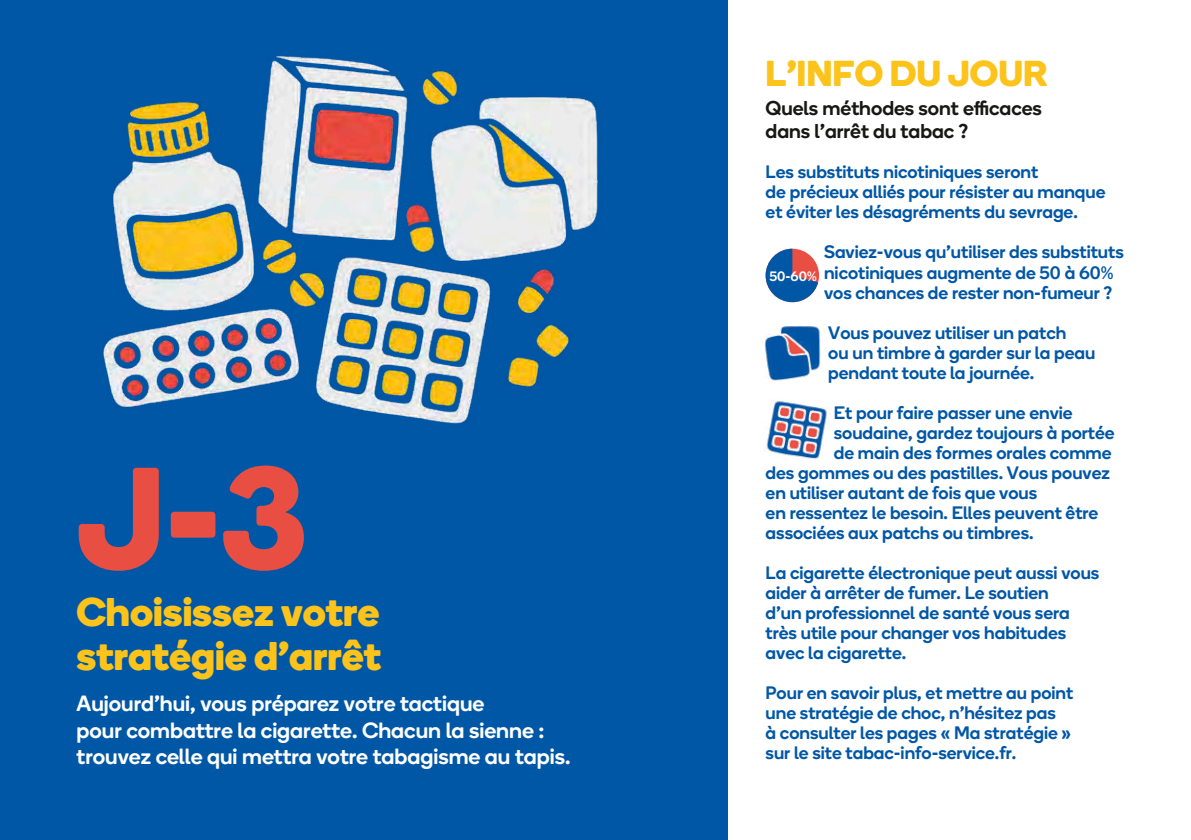
<style>
.page{position:relative;width:1191px;height:840px;background:#fff}
.page>*{position:absolute;margin:0;border:0;box-sizing:border-box;transform-origin:0 0}
.t1{font:700 144px "Boing";color:#e94e43}
.t2{font:700 40px/44px "Boing";color:#fcc31b}
.t3{font:700 36px "Boing";color:#fcc31b}
.t4{font:500 22px/26px "Boing";color:#fff}
.t5{font:500 20px/23px "Boing";color:#171715}
.t6{font:500 18px/20px "Boing";color:#0057a6}
.t7{font:500 13.6px "Boing";color:#fff}
</style>
<div class="page">
<div style="left:0;top:0;width:727px;height:839px;background:#0057a6"></div>
<img style="left:766px;top:401px;width:62px;height:57px">
<img style="left:764px;top:326px;width:57px;height:55px">
<svg style="left:765px;top:248px;width:53px;height:54px"></svg>
<img style="left:103px;top:56px;width:495px;height:368px">
<h1 class="t1" style="left:77px;top:415px;width:232px">J-3</h1>
<h2 class="t2" style="left:77px;top:587px;width:306px">Choisissez votre stratégie d’arrêt</h2>
<p class="t4" style="left:77px;top:689px;width:495px">Aujourd’hui, vous préparez votre tactique<br>pour combattre la cigarette. Chacun la sienne : trouvez celle qui mettra votre tabagisme au tapis.</p>
<h3 class="t3" style="left:765px;top:47px;width:283px">L’INFO DU JOUR</h3>
<p class="t5" style="left:765px;top:96px;width:278px">Quels méthodes sont efficaces dans l’arrêt du tabac ?</p>
<p class="t6" style="left:765px;top:161px;width:341px">Les substituts nicotiniques seront<br>de précieux alliés pour résister au manque et éviter les désagréments du sevrage.</p>
<p class="t6" style="left:824px;top:241px;width:301px">Saviez-vous qu’utiliser des substituts nicotiniques augmente de 50 à 60% vos chances de rester non-fumeur ?</p>
<p class="t6" style="left:828px;top:321px;width:268px">Vous pouvez utiliser un patch<br>ou un timbre à garder sur la peau pendant toute la journée.</p>
<p class="t6" style="left:834px;top:401px;width:240px">Et pour faire passer une envie</p>
<p class="t6" style="left:834px;top:421px;width:282px">soudaine, gardez toujours à portée</p>
<p class="t6" style="left:834px;top:441px;width:279px">de main des formes orales comme</p>
<p class="t6" style="left:765px;top:461px;width:346px">des gommes ou des pastilles. Vous pouvez</p>
<p class="t6" style="left:765px;top:481px;width:273px">en utiliser autant de fois que vous</p>
<p class="t6" style="left:765px;top:501px;width:334px">en ressentez le besoin. Elles peuvent être</p>
<p class="t6" style="left:765px;top:521px;width:269px">associées aux patchs ou timbres.</p>
<p class="t6" style="left:765px;top:561px;width:335px">La cigarette électronique peut aussi vous aider à arrêter de fumer. Le soutien<br>d’un professionnel de santé vous sera très utile pour changer vos habitudes avec la cigarette.</p>
<p class="t6" style="left:765px;top:681px;width:309px">Pour en savoir plus, et mettre au point une stratégie de choc, n’hésitez pas<br>à consulter les pages « Ma stratégie » sur le site tabac-info-service.fr.</p>
<p class="t7" style="left:769px;top:266px;width:49px">50-60%</p>
</div>
